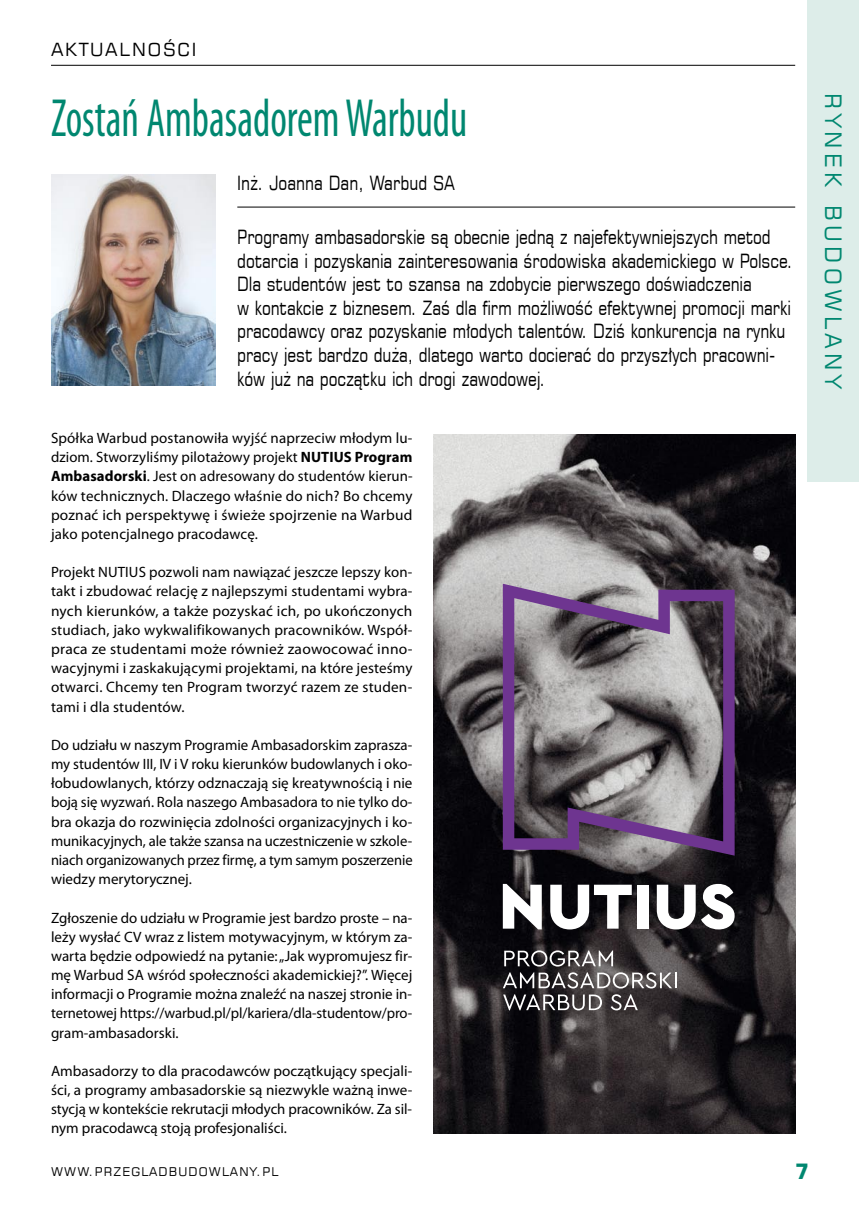
<style>
.page{position:relative;width:859px;height:1212px;background:#fff}
.page>*{position:absolute;margin:0;border:0;box-sizing:border-box;transform-origin:0 0}
.t1{font:condensed 54px "Myriad Pro";color:#008770;scale:.8 1}
.t2{font:22.5px "Square 721 EU";color:#008770}
.t3{font:700 21px "Square 721 EU";color:#008770;scale:.95 1}
.t4{font:19.5px/23.5px "Square 721 EU";letter-spacing:-.01em;color:#000;scale:.8 1}
.t5{font:18px "Square 721 EU";letter-spacing:.1em;color:#000}
.t6{font:15px/19.2px "Myriad Pro";color:#000;text-align:justify}
.t7{font:12px "Square 721 EU";letter-spacing:.1em;color:#000}
.s1{font-weight:700}
</style>
<div class="page">
<div style="left:808px;top:0;width:51px;height:481px;background:#ddede9"></div>
<hr style="left:51px;top:65px;width:744px;height:1px;background:#000">
<hr style="left:237px;top:207px;width:558px;height:1px;background:#000">
<img style="left:51px;top:175px;width:164px;height:210px">
<img style="left:434px;top:435px;width:361px;height:698px">
<svg style="left:503px;top:884px;width:39px;height:45px"></svg>
<svg style="left:550px;top:885px;width:82px;height:44px"></svg>
<div style="left:637px;top:885px;width:11px;height:44px;background:#fff"></div>
<svg style="left:657px;top:884px;width:78px;height:45px"></svg>
<svg style="left:504px;top:950px;width:109px;height:16px"></svg>
<svg style="left:503px;top:972px;width:174px;height:16px"></svg>
<svg style="left:503px;top:994px;width:99px;height:16px"></svg>
<svg style="left:611px;top:994px;width:27px;height:16px"></svg>
<svg style="left:503px;top:584px;width:232px;height:272px"></svg>
<p class="t5" style="left:51px;top:38px;width:147px">AKTUALNOŚCI</p>
<h1 class="t1" style="left:51px;top:86px;width:522px">Zostań Ambasadorem Warbudu</h1>
<h3 class="t4" style="left:237px;top:171px;width:274px">Inż. Joanna Dan, Warbud SA</h3>
<p class="t4" style="left:237px;top:225px;width:696px">Programy ambasadorskie są obecnie jedną z najefektywniejszych metod dotarcia i pozyskania zainteresowania środowiska akademickiego w Polsce.<br>Dla studentów jest to szansa na zdobycie pierwszego doświadczenia<br>w kontakcie z biznesem. Zaś dla firm możliwość efektywnej promocji marki pracodawcy oraz pozyskanie młodych talentów. Dziś konkurencja na rynku pracy jest bardzo duża, dlatego warto docierać do przyszłych pracowni&shy;ków już na początku ich drogi zawodowej.</p>
<p class="t6" style="left:51px;top:428px;width:363px">Spółka Warbud postanowiła wyjść naprzeciw młodym lu&shy;dziom. Stworzyliśmy pilotażowy projekt <span class="s1">NUTIUS Program Ambasadorski</span>. Jest on adresowany do studentów kierun&shy;ków technicznych. Dlaczego właśnie do nich? Bo chcemy poznać ich perspektywę i świeże spojrzenie na Warbud jako potencjalnego pracodawcę.</p>
<p class="t6" style="left:51px;top:562px;width:363px">Projekt NUTIUS pozwoli nam nawiązać jeszcze lepszy kon&shy;takt i zbudować relację z najlepszymi studentami wybra&shy;nych kierunków, a także pozyskać ich, po ukończonych studiach, jako wykwalifikowanych pracowników. Współ&shy;praca ze studentami może również zaowocować inno&shy;wacyjnymi i zaskakującymi projektami, na które jesteśmy otwarci. Chcemy ten Program tworzyć razem ze studen&shy;tami i dla studentów.</p>
<p class="t6" style="left:51px;top:735px;width:363px">Do udziału w naszym Programie Ambasadorskim zaprasza&shy;my studentów III, IV i V roku kierunków budowlanych i oko&shy;łobudowlanych, którzy odznaczają się kreatywnością i nie boją się wyzwań. Rola naszego Ambasadora to nie tylko do&shy;bra okazja do rozwinięcia zdolności organizacyjnych i ko&shy;munikacyjnych, ale także szansa na uczestniczenie w szkole&shy;niach organizowanych przez firmę, a tym samym poszerzenie wiedzy merytorycznej.</p>
<p class="t6" style="left:51px;top:908px;width:363px">Zgłoszenie do udziału w Programie jest bardzo proste – na&shy;leży wysłać CV wraz z listem motywacyjnym, w którym za&shy;warta będzie odpowiedź na pytanie: „Jak wypromujesz fir&shy;mę Warbud SA wśród społeczności akademickiej?”. Więcej informacji o Programie można znaleźć na naszej stronie in&shy;ternetowej https://warbud.pl/pl/kariera/dla-studentow/pro&shy;gram-ambasadorski.</p>
<p class="t6" style="left:51px;top:1061px;width:363px">Ambasadorzy to dla pracodawców początkujący specjali&shy;ści, a programy ambasadorskie są niezwykle ważną inwe&shy;stycją w kontekście rekrutacji młodych pracowników. Za sil&shy;nym pracodawcą stoją profesjonaliści.</p>
<p class="t7" style="left:51px;top:1164px;width:229px">www.przegladbudowlany.pl</p>
<h3 class="t3" style="left:795px;top:1158px;width:16px">7</h3>
<h2 class="t2" style="left:847px;top:93px;width:295px;rotate:90deg">RYNE K BUDOWLANY</h2>
</div>
